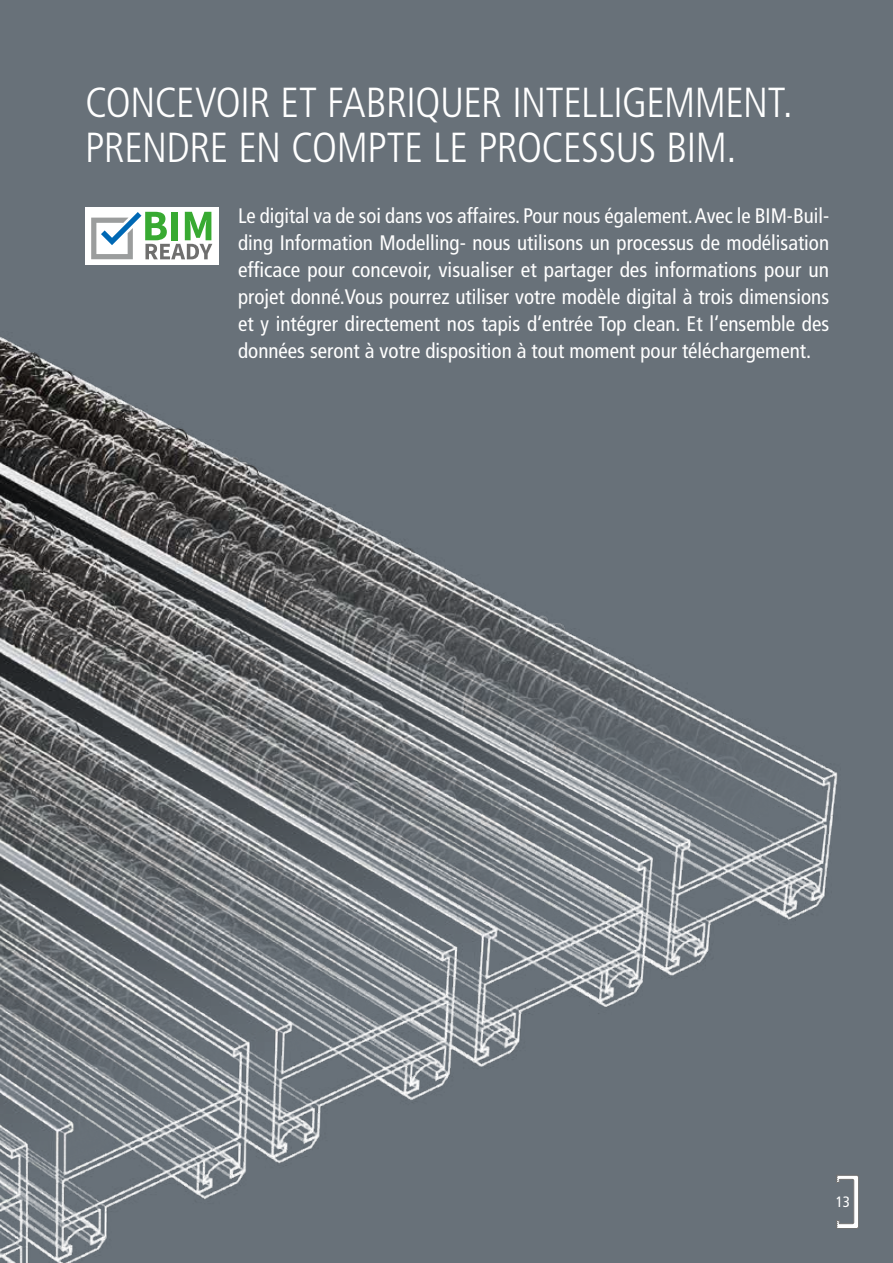
<style>
.page{position:relative;width:893px;height:1263px;background:#fff}
.page>*{position:absolute;margin:0;border:0;box-sizing:border-box;transform-origin:0 0}
.t1{font:300 condensed 42px/45px "Frutiger LT Std";letter-spacing:-.01em;color:#fff}
.t2{font:condensed 21px/27px "Frutiger LT Std";color:#fff;text-align:justify}
.t3{font:condensed 15px "Frutiger LT Std";color:#fff}
</style>
<div class="page">
<img style="left:0;top:0;width:893px;height:1263px">
<div style="left:85px;top:207px;width:133px;height:57px;background:#fff"></div>
<svg style="left:91px;top:212px;width:121px;height:47px"></svg>
<svg style="left:836px;top:1175px;width:23px;height:54px"></svg>
<h1 class="t1" style="left:85px;top:80px;width:709px">CONCEVOIR ET FABRIQUER INTELLIGEMMENT.<br>PRENDRE EN COMPTE LE PROCESSUS BIM.</h1>
<p class="t2" style="left:238px;top:202px;width:593px">Le digital va de soi dans vos affaires. Pour nous également. Avec le BIM-Buil&shy;ding Information Modelling- nous utilisons un processus de modélisation efficace pour concevoir, visualiser et partager des informations pour un projet donné.Vous pourrez utiliser votre modèle digital à trois dimensions et y intégrer directement nos tapis d‘entrée Top clean. Et l‘ensemble des données seront à votre disposition à tout moment pour téléchargement.</p>
<p class="t3" style="left:836px;top:1193px;width:16px">13</p>
</div>
